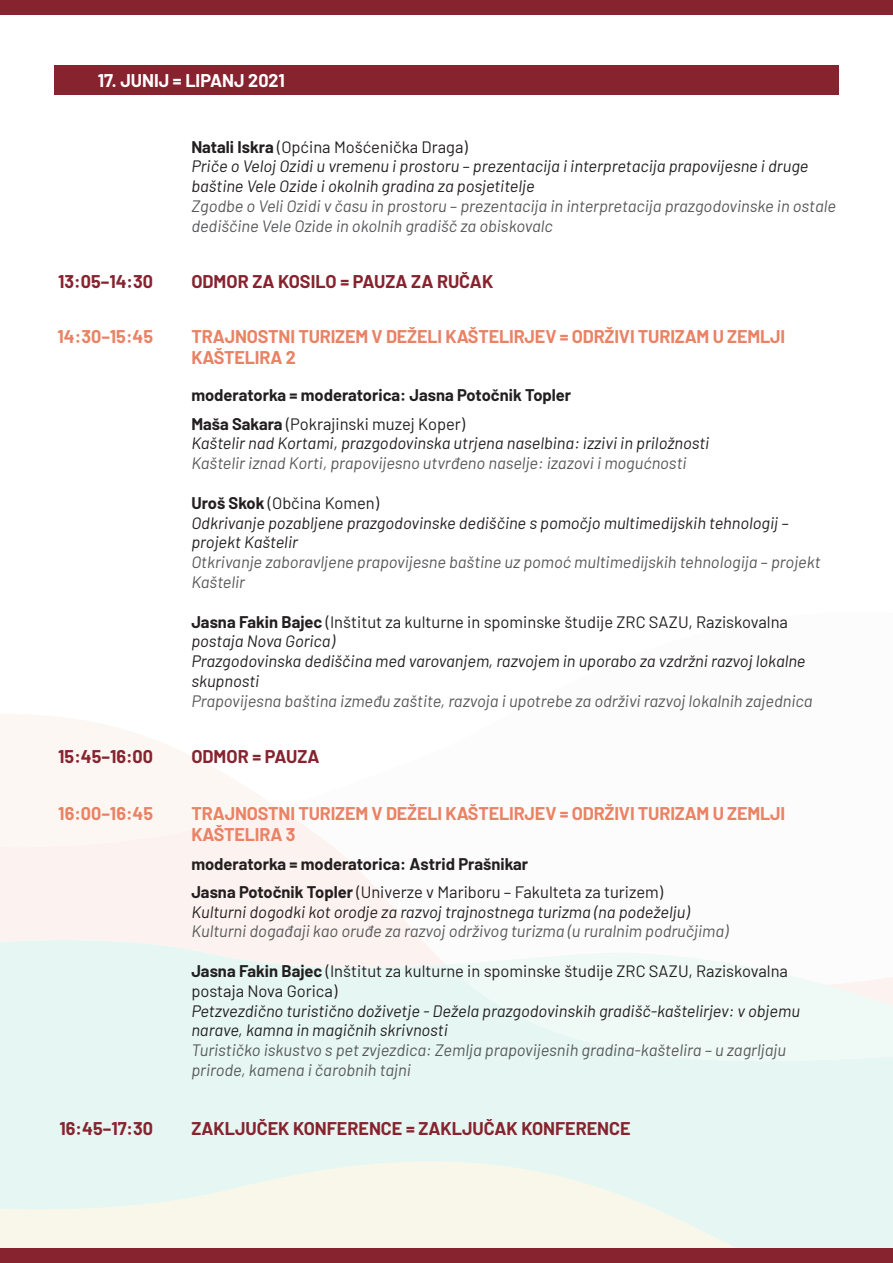
<style>
.page{position:relative;width:893px;height:1263px;background:#fff}
.page>*{position:absolute;margin:0;border:0;box-sizing:border-box;transform-origin:0 0}
.t1{font:700 18px/21.6px "Barlow";letter-spacing:-.01em;color:#ea8265}
.t2{font:700 18px "Barlow";color:#87232f}
.t3{font:700 18px "Barlow";color:#fff}
.t4{font:italic 16.5px/19.8px "Barlow";color:#231f20}
.t5{font:italic 16.5px/19.8px "Barlow";color:#57585a}
.t6{font:700 16.5px/28.3px "Barlow";color:#231f20}
.t7{font:16.5px/19.8px "Barlow";color:#231f20}
.s1{font-weight:700;font-style:normal}
.s2{font-style:normal}
.s3{font-weight:400}
.s4{font-weight:700}
</style>
<div class="page">
<svg style="left:0;top:714px;width:264px;height:85px"></svg>
<svg style="left:0;top:799px;width:402px;height:119px;fill:#fcf2ef"></svg>
<svg style="left:0;top:918px;width:893px;height:193px;fill:#e6f7f3"></svg>
<svg style="left:0;top:1111px;width:893px;height:137px;background:#ecf7ef"></svg>
<svg style="left:654px;top:1238px;width:239px;height:10px;background:#ebf7f0"></svg>
<div style="left:54px;top:65px;width:785px;height:29px;background:#87232f"></div>
<div style="left:0;top:0;width:893px;height:15px;background:#87232f"></div>
<div style="left:0;top:1248px;width:893px;height:15px;background:#87232f"></div>
<p class="t3" style="left:98px;top:68px;width:189px">17. JUNIJ = LIPANJ 2021</p>
<p class="t4" style="left:191px;top:135px;width:619px"><span class="s1">Natali Iskra</span> <span class="s2">(Općina Mošćenička Draga)<br></span>Priče o Veloj Ozidi u vremenu i prostoru – prezentacija i interpretacija prapovijesne i druge baštine Vele Ozide i okolnih gradina za posjetitelje</p>
<p class="t5" style="left:191px;top:195px;width:646px">Zgodbe o Veli Ozidi v času in prostoru – prezentacija in interpretacija prazgodovinske in ostale dediščine Vele Ozide in okolnih gradišč za obiskovalc</p>
<p class="t2" style="left:58px;top:268px;width:96px">13:05–14:30</p>
<p class="t2" style="left:191px;top:268px;width:303px">ODMOR ZA KOSILO = PAUZA ZA RUČAK</p>
<p class="t1" style="left:58px;top:324px;width:97px">14:30–15:45</p>
<p class="t1" style="left:191px;top:324px;width:595px">TRAJNOSTNI TURIZEM V DEŽELI KAŠTELIRJEV = ODRŽIVI TURIZAM U ZEMLJI<br>KAŠTELIRA 2</p>
<p class="t6" style="left:191px;top:380px;width:381px">moderatorka = moderatorica: Jasna Potočnik Topler<br>Maša Sakara <span class="s3">(Pokrajinski muzej Koper)</span></p>
<p class="t4" style="left:191px;top:432px;width:519px">Kaštelir nad Kortami, prazgodovinska utrjena naselbina: izzivi in priložnosti</p>
<p class="t5" style="left:191px;top:452px;width:497px">Kaštelir iznad Korti, prapovijesno utvrđeno naselje: izazovi i mogućnosti</p>
<p class="t4" style="left:191px;top:492px;width:599px"><span class="s1">Uroš Skok</span> <span class="s2">(Občina Komen)<br></span>Odkrivanje pozabljene prazgodovinske dediščine s pomočjo multimedijskih tehnologij – projekt Kaštelir</p>
<p class="t5" style="left:191px;top:551px;width:631px">Otkrivanje zaboravljene prapovijesne baštine uz pomoć multimedijskih tehnologija – projekt<br>Kaštelir</p>
<p class="t4" style="left:191px;top:610px;width:616px"><span class="s1">Jasna Fakin Bajec</span> <span class="s2">(Inštitut za kulturne in spominske študije ZRC SAZU, Raziskovalna </span>postaja Nova Gorica)<br>Prazgodovinska dediščina med varovanjem, razvojem in uporabo za vzdržni razvoj lokalne skupnosti</p>
<p class="t5" style="left:191px;top:690px;width:623px">Prapovijesna baština između zaštite, razvoja i upotrebe za održivi razvoj lokalnih zajednica</p>
<p class="t2" style="left:58px;top:743px;width:96px">15:45–16:00</p>
<p class="t2" style="left:191px;top:743px;width:130px">ODMOR = PAUZA</p>
<p class="t1" style="left:58px;top:801px;width:96px">16:00–16:45</p>
<p class="t1" style="left:191px;top:801px;width:595px">TRAJNOSTNI TURIZEM V DEŽELI KAŠTELIRJEV = ODRŽIVI TURIZAM U ZEMLJI<br>KAŠTELIRA 3</p>
<p class="t6" style="left:191px;top:848px;width:473px">moderatorka = moderatorica: Astrid Prašnikar<br>Jasna Potočnik Topler <span class="s3">(Univerze v Mariboru – Fakulteta za turizem)</span></p>
<p class="t4" style="left:191px;top:900px;width:500px">Kulturni dogodki kot orodje za razvoj trajnostnega turizma (na podeželju)</p>
<p class="t5" style="left:191px;top:920px;width:538px">Kulturni događaji kao oruđe za razvoj održivog turizma (u ruralnim područjima)</p>
<p class="t7" style="left:191px;top:960px;width:598px"><span class="s4">Jasna Fakin Bajec</span> (Inštitut za kulturne in spominske študije ZRC SAZU, Raziskovalna postaja Nova Gorica)</p>
<p class="t4" style="left:191px;top:999px;width:610px">Petzvezdično turistično doživetje - Dežela prazgodovinskih gradišč-kaštelirjev: v objemu narave, kamna in magičnih skrivnosti</p>
<p class="t5" style="left:191px;top:1039px;width:596px">Turističko iskustvo s pet zvjezdica: Zemlja prapovijesnih gradina-kaštelira – u zagrljaju prirode, kamena i čarobnih tajni</p>
<p class="t2" style="left:60px;top:1115px;width:95px">16:45–17:30</p>
<p class="t2" style="left:191px;top:1115px;width:441px">ZAKLJUČEK KONFERENCE = ZAKLJUČAK KONFERENCE</p>
</div>
